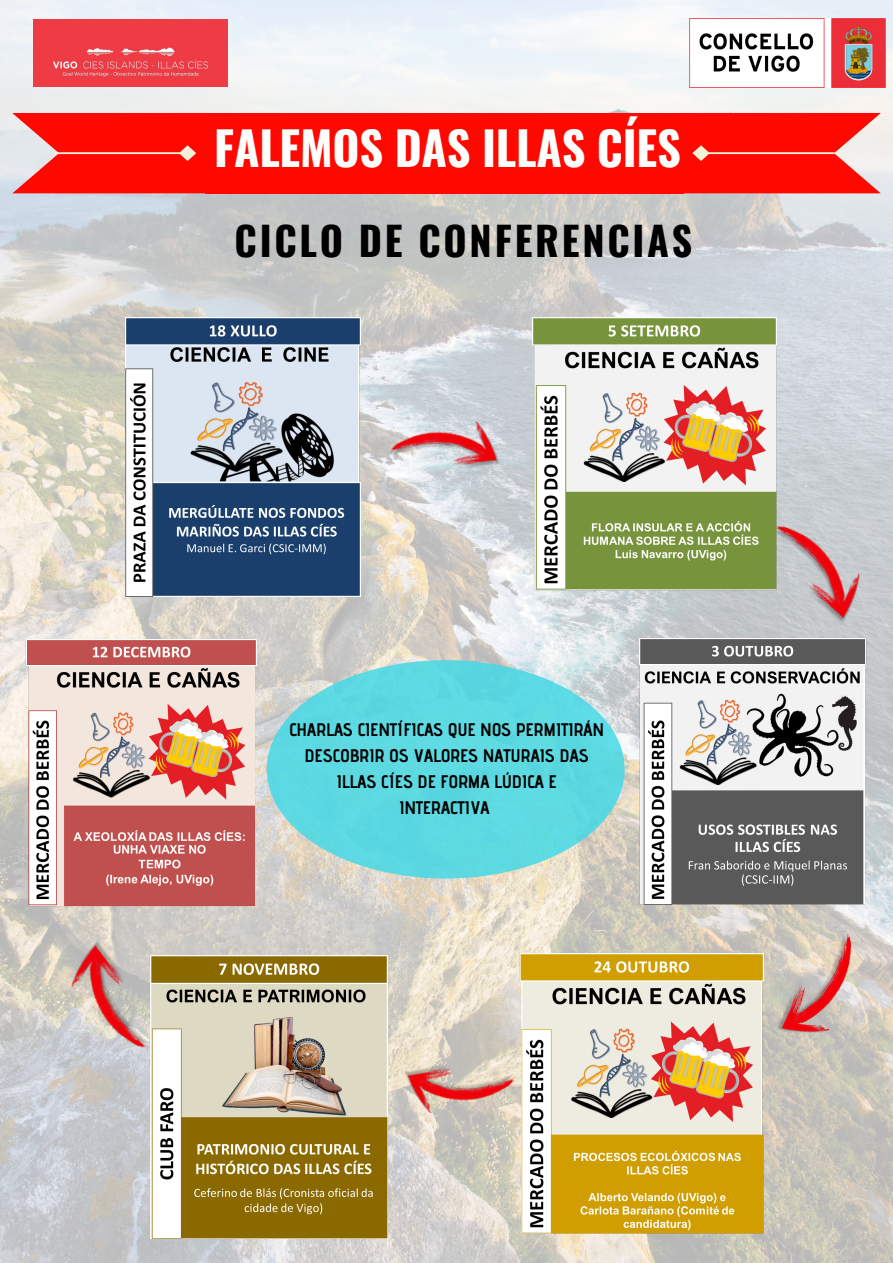
<style>
.page{position:relative;width:893px;height:1263px;background:#fff}
.page>*{position:absolute;margin:0;border:0;box-sizing:border-box;transform-origin:0 0}
.t1{font:700 46.35px "Oswald";letter-spacing:-.005em;color:#fefffc}
.t2{font:700 39.75px "Oswald";letter-spacing:.07em;color:#000}
.t3{font:700 18.23px/25.9px "Advent Pro";letter-spacing:-.02em;color:#000;text-align:center}
</style>
<div class="page">
<img style="left:0;top:0;width:893px;height:1263px">
<div style="left:205px;top:113px;width:478px;height:80px;background:#ff0800"></div>
<svg style="left:12px;top:113px;width:193px;height:80px;background:#fb2922"></svg>
<svg style="left:683px;top:113px;width:198px;height:80px;background:#fd2720"></svg>
<img style="left:34px;top:20px;width:193px;height:67px">
<img style="left:689px;top:19px;width:196px;height:68px">
<img style="left:386px;top:400px;width:119px;height:111px">
<img style="left:398px;top:1020px;width:120px;height:113px">
<img style="left:750px;top:521px;width:121px;height:106px">
<img style="left:776px;top:931px;width:77px;height:102px">
<img style="left:56px;top:935px;width:126px;height:117px">
<svg style="left:267px;top:660px;width:358px;height:218px;background:#76d8dd"></svg>
<img style="left:123px;top:315px;width:237px;height:281px">
<img style="left:532px;top:315px;width:244px;height:281px">
<img style="left:146px;top:953px;width:242px;height:286px">
<img style="left:519px;top:952px;width:245px;height:288px">
<img style="left:634px;top:636px;width:236px;height:276px">
<img style="left:25px;top:637px;width:231px;height:274px">
<h1 class="t1" style="left:214px;top:111px;width:468px">FALEMOS DAS ILLAS CÍES</h1>
<h2 class="t2" style="left:235px;top:210px;width:459px">CICLO DE CONFERENCIAS</h2>
<p class="t3" style="left:289px;top:717px;width:317px">CHARLAS CIENTÍFICAS QUE NOS PERMITIRÁN<br>DESCOBRIR OS VALORES NATURAIS DAS<br>ILLAS CÍES DE FORMA LÚDICA E<br>INTERACTIVA</p>
</div>
